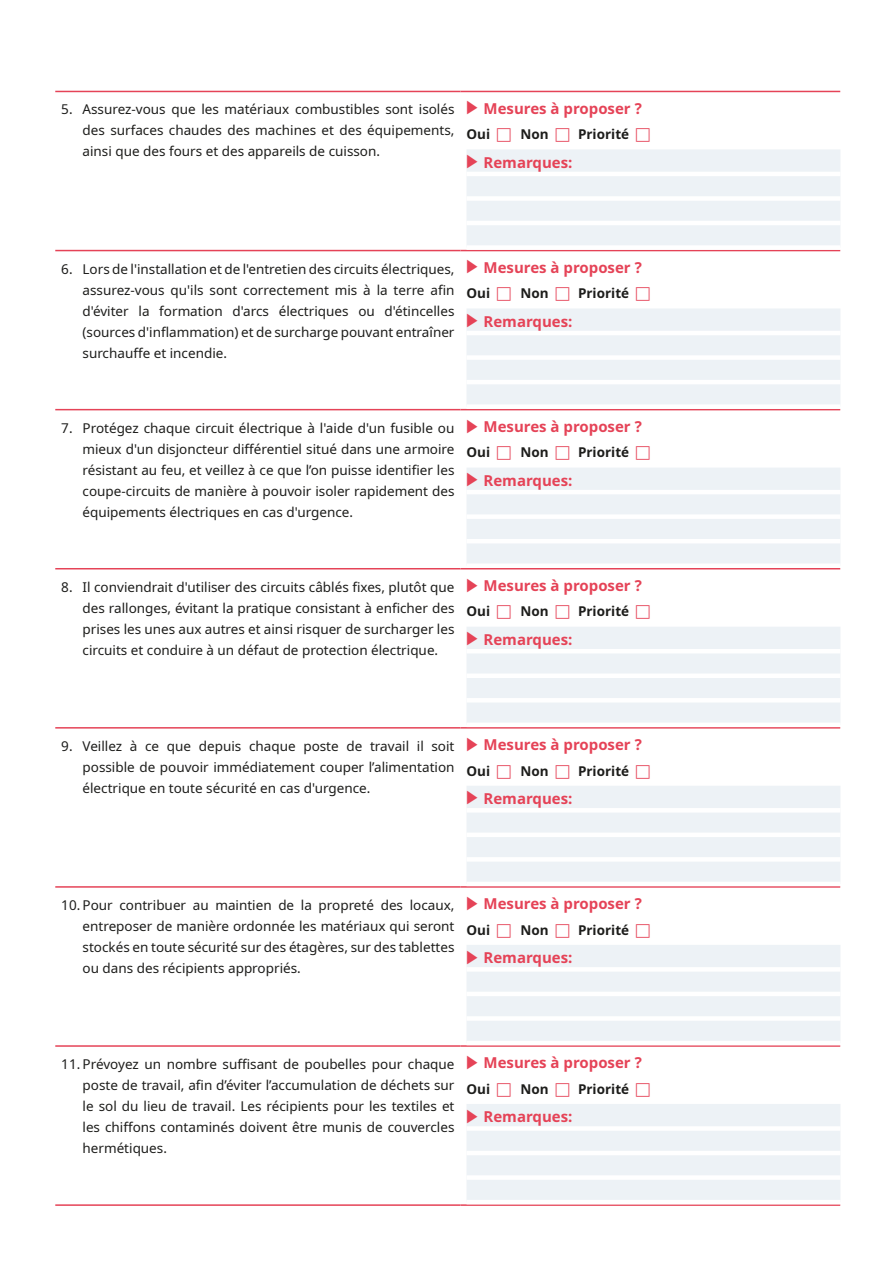
<style>
.page{position:relative;width:893px;height:1263px;background:#fff}
.page>*{position:absolute;margin:0;border:0;box-sizing:border-box;transform-origin:0 0}
.t1{font:700 15px "Noto Sans";color:#e54357}
.t2{font:13.5px/21px "Noto Sans";color:#1d1d1b;text-align:justify}
.t3{font:700 13.5px "Noto Sans";color:#1d1d1b}
.s1{font-family:"Arrows 1";font-weight:400}
</style>
<div class="page">
<hr style="left:460px;top:91px;width:380px;height:1px;background:#e54357">
<hr style="left:460px;top:250px;width:380px;height:1px;background:#e54357">
<hr style="left:460px;top:409px;width:380px;height:1px;background:#e54357">
<hr style="left:460px;top:568px;width:380px;height:1px;background:#e54357">
<hr style="left:460px;top:727px;width:380px;height:1px;background:#e54357">
<hr style="left:460px;top:886px;width:380px;height:2px;background:#e54357">
<hr style="left:55px;top:91px;width:405px;height:1px;background:#e54357">
<hr style="left:55px;top:250px;width:405px;height:1px;background:#e54357">
<hr style="left:55px;top:409px;width:405px;height:1px;background:#e54357">
<hr style="left:55px;top:568px;width:405px;height:1px;background:#e54357">
<hr style="left:55px;top:727px;width:405px;height:1px;background:#e54357">
<hr style="left:55px;top:886px;width:405px;height:2px;background:#e54357">
<hr style="left:55px;top:1045px;width:405px;height:2px;background:#e54357">
<hr style="left:460px;top:1045px;width:380px;height:2px;background:#e54357">
<hr style="left:55px;top:1204px;width:405px;height:2px;background:#e54357">
<hr style="left:460px;top:1204px;width:380px;height:2px;background:#e54357">
<div style="left:467px;top:149px;width:373px;height:96px;background:#edf2f6"></div>
<hr style="left:466px;top:172px;width:374px;height:4px;background:#fff">
<hr style="left:466px;top:221px;width:374px;height:4px;background:#fff">
<div style="left:466px;top:196px;width:374px;height:5px;background:#fff"></div>
<div style="left:467px;top:309px;width:373px;height:95px;background:#edf2f6"></div>
<hr style="left:466px;top:331px;width:374px;height:4px;background:#fff">
<hr style="left:466px;top:380px;width:374px;height:4px;background:#fff">
<div style="left:466px;top:355px;width:374px;height:5px;background:#fff"></div>
<div style="left:467px;top:468px;width:373px;height:95px;background:#edf2f6"></div>
<hr style="left:466px;top:490px;width:374px;height:4px;background:#fff">
<hr style="left:466px;top:539px;width:374px;height:4px;background:#fff">
<div style="left:466px;top:514px;width:374px;height:5px;background:#fff"></div>
<div style="left:467px;top:627px;width:373px;height:95px;background:#edf2f6"></div>
<hr style="left:466px;top:649px;width:374px;height:4px;background:#fff">
<hr style="left:466px;top:698px;width:374px;height:4px;background:#fff">
<div style="left:466px;top:673px;width:374px;height:5px;background:#fff"></div>
<div style="left:467px;top:786px;width:373px;height:96px;background:#edf2f6"></div>
<hr style="left:466px;top:808px;width:374px;height:4px;background:#fff">
<div style="left:466px;top:857px;width:374px;height:5px;background:#fff"></div>
<div style="left:466px;top:832px;width:374px;height:5px;background:#fff"></div>
<div style="left:467px;top:945px;width:373px;height:96px;background:#edf2f6"></div>
<div style="left:466px;top:967px;width:374px;height:5px;background:#fff"></div>
<div style="left:466px;top:1016px;width:374px;height:5px;background:#fff"></div>
<hr style="left:466px;top:992px;width:374px;height:4px;background:#fff">
<div style="left:467px;top:1104px;width:373px;height:96px;background:#edf2f6"></div>
<div style="left:466px;top:1126px;width:374px;height:5px;background:#fff"></div>
<div style="left:466px;top:1175px;width:374px;height:5px;background:#fff"></div>
<hr style="left:466px;top:1151px;width:374px;height:4px;background:#fff">
<p class="t2" style="left:83px;top:99px;width:373px;text-indent:-21px">5. Assurez-vous que les matériaux combustibles sont isolés des surfaces chaudes des machines et des équipements, ainsi que des fours et des appareils de cuisson.</p>
<p class="t1" style="left:466px;top:98px;width:177px"><span class="s1">8</span> Mesures à proposer ?</p>
<p class="t3" style="left:466px;top:125px;width:25px">Oui</p>
<p class="t3" style="left:520px;top:125px;width:30px">Non</p>
<p class="t3" style="left:578px;top:125px;width:53px">Priorité</p>
<p class="t1" style="left:466px;top:152px;width:108px"><span class="s1">8</span> Remarques:</p>
<p class="t2" style="left:83px;top:258px;width:373px;text-indent:-21px">6. Lors de l'installation et de l'entretien des circuits électriques, assurez-vous qu'ils sont correctement mis à la terre afin d'éviter la formation d'arcs électriques ou d'étincelles (sources d'inflammation) et de surcharge pouvant entraîner surchauffe et incendie.</p>
<p class="t1" style="left:466px;top:257px;width:177px"><span class="s1">8</span> Mesures à proposer ?</p>
<p class="t3" style="left:466px;top:284px;width:25px">Oui</p>
<p class="t3" style="left:520px;top:284px;width:30px">Non</p>
<p class="t3" style="left:578px;top:284px;width:53px">Priorité</p>
<p class="t1" style="left:466px;top:311px;width:108px"><span class="s1">8</span> Remarques:</p>
<p class="t2" style="left:83px;top:417px;width:373px;text-indent:-21px">7. Protégez chaque circuit électrique à l'aide d'un fusible ou mieux d'un disjoncteur différentiel situé dans une armoire résistant au feu, et veillez à ce que l’on puisse identifier les coupe-circuits de manière à pouvoir isoler rapidement des équipements électriques en cas d'urgence.</p>
<p class="t1" style="left:466px;top:416px;width:177px"><span class="s1">8</span> Mesures à proposer ?</p>
<p class="t3" style="left:466px;top:443px;width:25px">Oui</p>
<p class="t3" style="left:520px;top:443px;width:30px">Non</p>
<p class="t3" style="left:578px;top:443px;width:53px">Priorité</p>
<p class="t1" style="left:466px;top:470px;width:108px"><span class="s1">8</span> Remarques:</p>
<p class="t2" style="left:83px;top:577px;width:373px;text-indent:-21px">8. Il conviendrait d'utiliser des circuits câblés fixes, plutôt que des rallonges, évitant la pratique consistant à enficher des prises les unes aux autres et ainsi risquer de surcharger les circuits et conduire à un défaut de protection électrique.</p>
<p class="t1" style="left:466px;top:575px;width:177px"><span class="s1">8</span> Mesures à proposer ?</p>
<p class="t3" style="left:466px;top:602px;width:25px">Oui</p>
<p class="t3" style="left:520px;top:602px;width:30px">Non</p>
<p class="t3" style="left:578px;top:602px;width:53px">Priorité</p>
<p class="t1" style="left:466px;top:629px;width:108px"><span class="s1">8</span> Remarques:</p>
<p class="t2" style="left:83px;top:736px;width:373px;text-indent:-21px">9. Veillez à ce que depuis chaque poste de travail il soit possible de pouvoir immédiatement couper l’alimentation électrique en toute sécurité en cas d'urgence.</p>
<p class="t1" style="left:466px;top:734px;width:177px"><span class="s1">8</span> Mesures à proposer ?</p>
<p class="t3" style="left:466px;top:761px;width:25px">Oui</p>
<p class="t3" style="left:520px;top:761px;width:30px">Non</p>
<p class="t3" style="left:578px;top:761px;width:53px">Priorité</p>
<p class="t1" style="left:466px;top:788px;width:108px"><span class="s1">8</span> Remarques:</p>
<p class="t2" style="left:83px;top:895px;width:373px;text-indent:-21px">10. Pour contribuer au maintien de la propreté des locaux, entreposer de manière ordonnée les matériaux qui seront stockés en toute sécurité sur des étagères, sur des tablettes ou dans des récipients appropriés.</p>
<p class="t1" style="left:466px;top:893px;width:177px"><span class="s1">8</span> Mesures à proposer ?</p>
<p class="t3" style="left:466px;top:920px;width:25px">Oui</p>
<p class="t3" style="left:520px;top:920px;width:30px">Non</p>
<p class="t3" style="left:578px;top:920px;width:53px">Priorité</p>
<p class="t1" style="left:466px;top:947px;width:108px"><span class="s1">8</span> Remarques:</p>
<p class="t2" style="left:83px;top:1054px;width:373px;text-indent:-21px">11. Prévoyez un nombre suffisant de poubelles pour chaque poste de travail, afin d’éviter l’accumulation de déchets sur le sol du lieu de travail. Les récipients pour les textiles et les chiffons contaminés doivent être munis de couvercles hermétiques.</p>
<p class="t1" style="left:466px;top:1052px;width:177px"><span class="s1">8</span> Mesures à proposer ?</p>
<p class="t3" style="left:466px;top:1079px;width:25px">Oui</p>
<p class="t3" style="left:520px;top:1079px;width:30px">Non</p>
<p class="t3" style="left:578px;top:1079px;width:53px">Priorité</p>
<p class="t1" style="left:466px;top:1106px;width:108px"><span class="s1">8</span> Remarques:</p>
</div>
